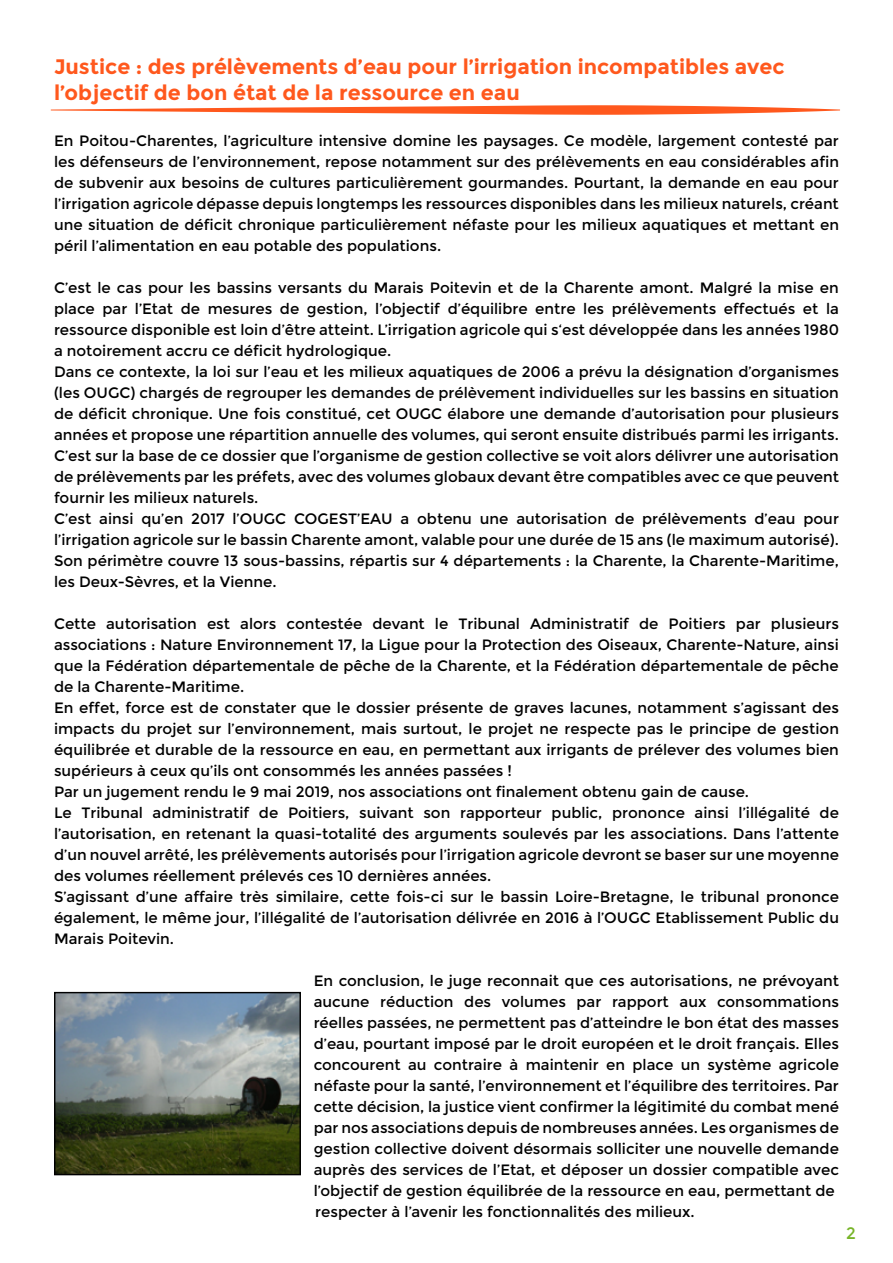
<style>
.page{position:relative;width:893px;height:1263px;background:#fff}
.page>*{position:absolute;margin:0;border:0;box-sizing:border-box;transform-origin:0 0}
.t1{font:700 21px/25.2px "Montserrat";color:#ff581d}
.t2{font:16.5px "Montserrat";color:#78b529}
.t3{font:15px/21px "Montserrat";color:#000101}
</style>
<div class="page">
<svg style="left:51px;top:105px;width:789px;height:10px"></svg>
<img style="left:56px;top:994px;width:243px;height:179px">
<div style="left:54px;top:992px;width:247px;height:183px;border:1px solid #000"></div>
<h1 class="t1" style="left:54px;top:54px;width:732px">Justice : des prélèvements d’eau pour l’irrigation incompatibles avec l’objectif de bon état de la ressource en eau</h1>
<p class="t3" style="left:54px;top:130px;width:786px;text-align:justify">En Poitou-Charentes, l’agriculture intensive domine les paysages. Ce modèle, largement contesté par les défenseurs de l’environnement, repose notamment sur des prélèvements en eau considérables afin de subvenir aux besoins de cultures particulièrement gourmandes. Pourtant, la demande en eau pour l’irrigation agricole dépasse depuis longtemps les ressources disponibles dans les milieux naturels, créant une situation de déficit chronique particulièrement néfaste pour les milieux aquatiques et mettant en péril l’alimentation en eau potable des populations.</p>
<p class="t3" style="left:54px;top:277px;width:786px">C’est le cas pour les bassins versants du Marais Poitevin et de la Charente amont. Malgré la mise en place par l’Etat de mesures de gestion, l’objectif d’équilibre entre les prélèvements effectués et la ressource disponible est loin d’être atteint. L’irrigation agricole qui s‘est développée dans les années 1980 a notoirement accru ce déficit hydrologique.<br>Dans ce contexte, la loi sur l’eau et les milieux aquatiques de 2006 a prévu la désignation d’organismes (les OUGC) chargés de regrouper les demandes de prélèvement individuelles sur les bassins en situation de déficit chronique. Une fois constitué, cet OUGC élabore une demande d’autorisation pour plusieurs années et propose une répartition annuelle des volumes, qui seront ensuite distribués parmi les irrigants.<br>C’est sur la base de ce dossier que l’organisme de gestion collective se voit alors délivrer une autorisation de prélèvements par les préfets, avec des volumes globaux devant être compatibles avec ce que peuvent fournir les milieux naturels.<br>C’est ainsi qu’en 2017 l’OUGC COGEST’EAU a obtenu une autorisation de prélèvements d’eau pour l’irrigation agricole sur le bassin Charente amont, valable pour une durée de 15 ans (le maximum autorisé).<br>Son périmètre couvre 13 sous-bassins, répartis sur 4 départements : la Charente, la Charente-Maritime, les Deux-Sèvres, et la Vienne.</p>
<p class="t3" style="left:54px;top:613px;width:786px">Cette autorisation est alors contestée devant le Tribunal Administratif de Poitiers par plusieurs associations : Nature Environnement 17, la Ligue pour la Protection des Oiseaux, Charente-Nature, ainsi que la Fédération départementale de pêche de la Charente, et la Fédération départementale de pêche de la Charente-Maritime.<br>En effet, force est de constater que le dossier présente de graves lacunes, notamment s’agissant des impacts du projet sur l’environnement, mais surtout, le projet ne respecte pas le principe de gestion équilibrée et durable de la ressource en eau, en permettant aux irrigants de prélever des volumes bien supérieurs à ceux qu’ils ont consommés les années passées !<br>Par un jugement rendu le 9 mai 2019, nos associations ont finalement obtenu gain de cause.<br>Le Tribunal administratif de Poitiers, suivant son rapporteur public, prononce ainsi l’illégalité de l’autorisation, en retenant la quasi-totalité des arguments soulevés par les associations. Dans l’attente d’un nouvel arrêté, les prélèvements autorisés pour l’irrigation agricole devront se baser sur une moyenne des volumes réellement prélevés ces 10 dernières années.<br>S’agissant d’une affaire très similaire, cette fois-ci sur le bassin Loire-Bretagne, le tribunal prononce également, le même jour, l’illégalité de l’autorisation délivrée en 2016 à l’OUGC Etablissement Public du Marais Poitevin.</p>
<p class="t3" style="left:314px;top:970px;width:527px">En conclusion, le juge reconnait que ces autorisations, ne prévoyant aucune réduction des volumes par rapport aux consommations réelles passées, ne permettent pas d’atteindre le bon état des masses d’eau, pourtant imposé par le droit européen et le droit français. Elles concourent au contraire à maintenir en place un système agricole néfaste pour la santé, l’environnement et l’équilibre des territoires. Par cette décision, la justice vient confirmer la légitimité du combat mené par nos associations depuis de nombreuses années. Les organismes de gestion collective doivent désormais solliciter une nouvelle demande auprès des services de l’Etat, et déposer un dossier compatible avec l’objectif de gestion équilibrée de la ressource en eau, permettant de respecter à l’avenir les fonctionnalités des milieux.</p>
<p class="t2" style="left:846px;top:1223px;width:11px">2</p>
</div>
